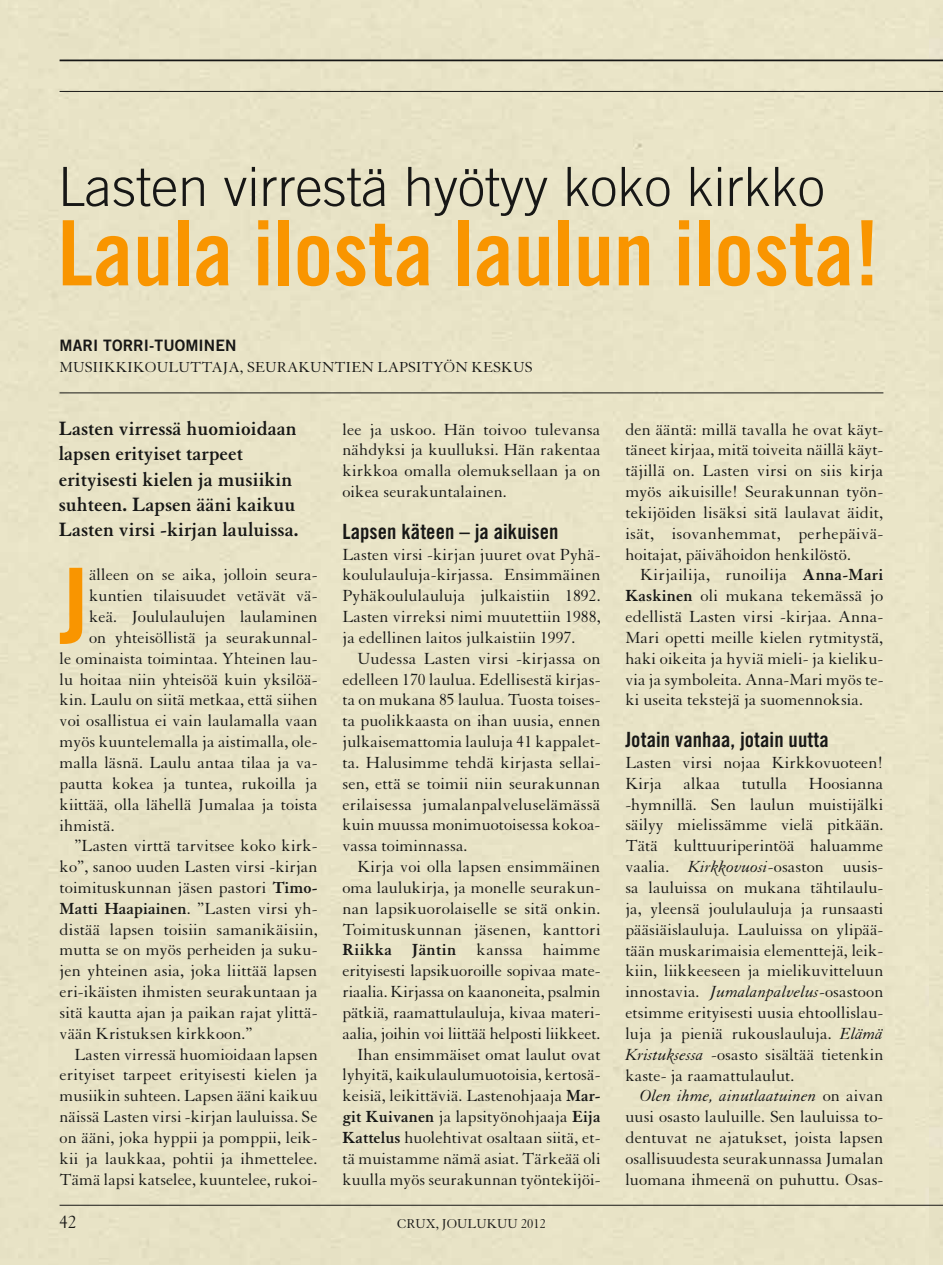
<style>
.page{position:relative;width:943px;height:1265px;background:#fff}
.page>*{position:absolute;margin:0;border:0;box-sizing:border-box;transform-origin:0 0}
.t1{font:104.12px "Trade Gothic LT Std Bd Cn 20";color:#f99500}
.t2{font:90.12px "Trade Gothic LT Std Bd Cn 20";color:#f99500}
.t3{font:300 54.07px "Trade Gothic LT Std";color:#171716}
.t4{font:700 21px/25.2px "Granjon LT Std";letter-spacing:.005em;color:#171716}
.t5{font:21px "Trade Gothic LT Std Bd Cn 20";letter-spacing:.005em;color:#171716}
.t6{font:19.25px "Granjon LT Std";color:#171716}
.t7{font:17.5px/20.8px "Granjon LT Std";letter-spacing:.005em;color:#171716;text-align:justify}
.t8{font:15.75px "Granjon LT Std";letter-spacing:.005em;color:#171716}
.t9{font:15.75px "Trade Gothic LT Std Bd 2";letter-spacing:.005em;color:#171716}
.t10{font:14px "Granjon LT Std";color:#171716}
.s1{font-weight:700}
.s2{font-style:italic}
</style>
<div class="page">
<div style="left:0;top:0;width:929px;height:1265px;background:#e8e3c6"></div>
<hr style="left:60px;top:393px;width:823px;height:1px;background:#171716">
<hr style="left:60px;top:1205px;width:883px;height:1px;background:#171716">
<hr style="left:60px;top:91px;width:883px;height:1px;background:#171716">
<hr style="left:60px;top:60px;width:883px;height:1px;background:#171716">
<h3 class="t3" style="left:58px;top:155px;width:768px">Lasten virrestä hyötyy koko kirkko</h3>
<h2 class="t2" style="left:58px;top:198px;width:823px">Laula ilosta laulun ilosta!</h2>
<p class="t9" style="left:60px;top:336px;width:178px">MARI TORRI-TUOM INEN</p>
<p class="t8" style="left:60px;top:359px;width:474px">Musiikkikouluttaja, Seurakuntien Lapsityön Keskus</p>
<p class="t4" style="left:59px;top:416px;width:241px">Lasten virressä huomioidaan lapsen erityiset tarpeet erityisesti kielen ja musiikin suhteen. Lapsen ääni kaikuu<br>Lasten virsi -kirjan lauluissa.</p>
<h1 class="t1" style="left:60px;top:543px;width:30px">J</h1>
<p class="t7" style="left:89px;top:565px;width:230px">älleen on se aika, jolloin seura-</p>
<p class="t7" style="left:89px;top:586px;width:230px">kuntien tilaisuudet vetävät vä-</p>
<p class="t7" style="left:89px;top:607px;width:230px">keä. Joululaulujen laulaminen</p>
<p class="t7" style="left:89px;top:628px;width:230px">on yhteisöllistä ja seurakunnal-</p>
<p class="t7" style="left:60px;top:648px;width:259px">le ominaista toimintaa. Yhteinen lau-</p>
<p class="t7" style="left:60px;top:669px;width:259px">lu hoitaa niin yhteisöä kuin yksilöä-</p>
<p class="t7" style="left:60px;top:690px;width:259px">kin. Laulu on siitä metkaa, että siihen</p>
<p class="t7" style="left:60px;top:711px;width:259px">voi osallistua ei vain laulamalla vaan</p>
<p class="t7" style="left:60px;top:732px;width:259px">myös kuuntelemalla ja aistimalla, ole-</p>
<p class="t7" style="left:60px;top:753px;width:259px">malla läsnä. Laulu antaa tilaa ja va-</p>
<p class="t7" style="left:60px;top:773px;width:259px">pautta kokea ja tuntea, rukoilla ja</p>
<p class="t7" style="left:60px;top:794px;width:259px">kiittää, olla lähellä Jumalaa ja toista</p>
<p class="t7" style="left:60px;top:815px;width:57px">ihmistä.</p>
<p class="t7" style="left:74px;top:836px;width:245px">”Lasten virttä tarvitsee koko kirk-</p>
<p class="t7" style="left:60px;top:857px;width:259px">ko”, sanoo uuden Lasten virsi -kirjan</p>
<p class="t7" style="left:60px;top:877px;width:260px">toimituskunnan jäsen pastori <span class="s1">Timo-</span></p>
<p class="t7" style="left:60px;top:898px;width:259px"><span class="s1">Matti Haapiainen</span>. ”Lasten virsi yh-</p>
<p class="t7" style="left:60px;top:919px;width:260px">distää lapsen toisiin samanikäisiin,</p>
<p class="t7" style="left:60px;top:940px;width:259px">mutta se on myös perheiden ja suku-</p>
<p class="t7" style="left:60px;top:961px;width:259px">jen yhteinen asia, joka liittää lapsen</p>
<p class="t7" style="left:60px;top:982px;width:259px">eri-ikäisten ihmisten seurakuntaan ja</p>
<p class="t7" style="left:60px;top:1003px;width:259px">sitä kautta ajan ja paikan rajat ylittä-</p>
<p class="t7" style="left:60px;top:1023px;width:195px">vään Kristuksen kirkkoon.”</p>
<p class="t7" style="left:74px;top:1044px;width:245px">Lasten virressä huomioidaan lapsen</p>
<p class="t7" style="left:60px;top:1065px;width:259px">erityiset tarpeet erityisesti kielen ja</p>
<p class="t7" style="left:60px;top:1086px;width:260px">musiikin suhteen. Lapsen ääni kaikuu</p>
<p class="t7" style="left:60px;top:1107px;width:259px">näissä Lasten virsi -kirjan lauluissa. Se</p>
<p class="t7" style="left:60px;top:1128px;width:259px">on ääni, joka hyppii ja pomppii, leik-</p>
<p class="t7" style="left:60px;top:1148px;width:259px">kii ja laukkaa, pohtii ja ihmettelee.</p>
<p class="t7" style="left:60px;top:1169px;width:259px">Tämä lapsi katselee, kuuntelee, rukoi-</p>
<p class="t7" style="left:342px;top:419px;width:259px">lee ja uskoo. Hän toivoo tulevansa nähdyksi ja kuulluksi. Hän rakentaa kirkkoa omalla olemuksellaan ja on oikea seurakuntalainen.</p>
<p class="t5" style="left:342px;top:518px;width:218px">Lapsen käteen – ja aikuisen</p>
<p class="t7" style="left:342px;top:544px;width:259px">Lasten virsi -kirjan juuret ovat Pyhä&shy;koululauluja-kirjassa. Ensimmäinen Pyhäkoululauluja julkaistiin 1892.<br>Lasten virreksi nimi muutettiin 1988, ja edellinen laitos julkaistiin 1997.</p>
<p class="t7" style="left:342px;top:648px;width:260px;text-indent:15px">Uudessa Lasten virsi -kirjassa on edelleen 170 laulua. Edellisestä kirjas&shy;ta on mukana 85 laulua. Tuosta toises&shy;ta puolikkaasta on ihan uusia, ennen julkaisemattomia lauluja 41 kappalet&shy;ta. Halusimme tehdä kirjasta sellai&shy;sen, että se toimii niin seurakunnan erilaisessa jumalanpalveluselämässä kuin muussa monimuotoisessa kokoa&shy;vassa toiminnassa.</p>
<p class="t7" style="left:342px;top:857px;width:260px;text-align:right">Kirja voi olla lapsen ensimmäinen oma laulukirja, ja monelle seurakun&shy;nan lapsikuorolaiselle se sitä onkin.<br>Toimituskunnan jäsenen, kanttori <span class="s1">Riikka Jäntin</span> kanssa haimme erityisesti lapsikuoroille sopivaa mate&shy;riaalia. Kirjassa on kaanoneita, psalmin pätkiä, raamattulauluja, kivaa materi&shy;aalia, joihin voi liittää helposti liikkeet.<br>Ihan ensimmäiset omat laulut ovat lyhyitä, kaikulaulumuotoisia, kertosä&shy;keisiä, leikittäviä. Lastenohjaaja <span class="s1">Mar&shy;git Kuivanen</span> ja lapsityönohjaaja <span class="s1">Eija Kattelus</span> huolehtivat osaltaan siitä, et&shy;tä muistamme nämä asiat. Tärkeää oli kuulla myös seurakunnan työntekijöi-</p>
<p class="t6" style="left:60px;top:1211px;width:19px">42</p>
<p class="t10" style="left:397px;top:1216px;width:150px">CRUX, joulukuu 2012</p>
<p class="t7" style="left:625px;top:419px;width:260px">den ääntä: millä tavalla he ovat käyt&shy;täneet kirjaa, mitä toiveita näillä käyt&shy;täjillä on. Lasten virsi on siis kirja myös aikuisille! Seurakunnan työn&shy;tekijöiden lisäksi sitä laulavat äidit, isät, isovanhemmat, perhepäivä&shy;hoitajat, päivähoidon henkilöstö.</p>
<p class="t7" style="left:625px;top:565px;width:260px;text-indent:15px">Kirjailija, runoilija <span class="s1">Anna-Mari Kaskinen</span> oli mukana tekemässä jo edellistä Lasten virsi -kirjaa. Anna-Mari opetti meille kielen rytmitystä, haki oikeita ja hyviä mieli- ja kieliku&shy;via ja symboleita. Anna-Mari myös te&shy;ki useita tekstejä ja suomennoksia.</p>
<p class="t5" style="left:625px;top:727px;width:205px">Jotain vanhaa, jotain uutta</p>
<p class="t7" style="left:625px;top:752px;width:259px">Lasten virsi nojaa Kirkkovuoteen!<br>Kirja alkaa tutulla Hoosianna -hymnillä. Sen laulun muistijälki säilyy mielissämme vielä pitkään.<br>Tätä kulttuuriperintöä haluamme vaalia. <span class="s2">Kirkkovuosi</span>-osaston uusis&shy;sa lauluissa on mukana tähtilaulu&shy;ja, yleensä joululauluja ja runsaasti pääsiäislauluja. Lauluissa on ylipää&shy;tään muskarimaisia elementtejä, leik&shy;kiin, liikkeeseen ja mielikuvitteluun innostavia. <span class="s2">Jumalanpalvelus</span>-osastoon etsimme erityisesti uusia ehtoollislau&shy;luja ja pieniä rukouslauluja. <span class="s2">Elämä Kristuksessa</span> -osasto sisältää tietenkin kaste- ja raamattulaulut.</p>
<p class="t7" style="left:625px;top:1086px;width:260px;text-indent:15px"><span class="s2">Olen ihme, ainutlaatuinen</span> on aivan uusi osasto lauluille. Sen lauluissa to&shy;dentuvat ne ajatukset, joista lapsen osallisuudesta seurakunnassa Jumalan luomana ihmeenä on puhuttu. Osas-</p>
</div>
